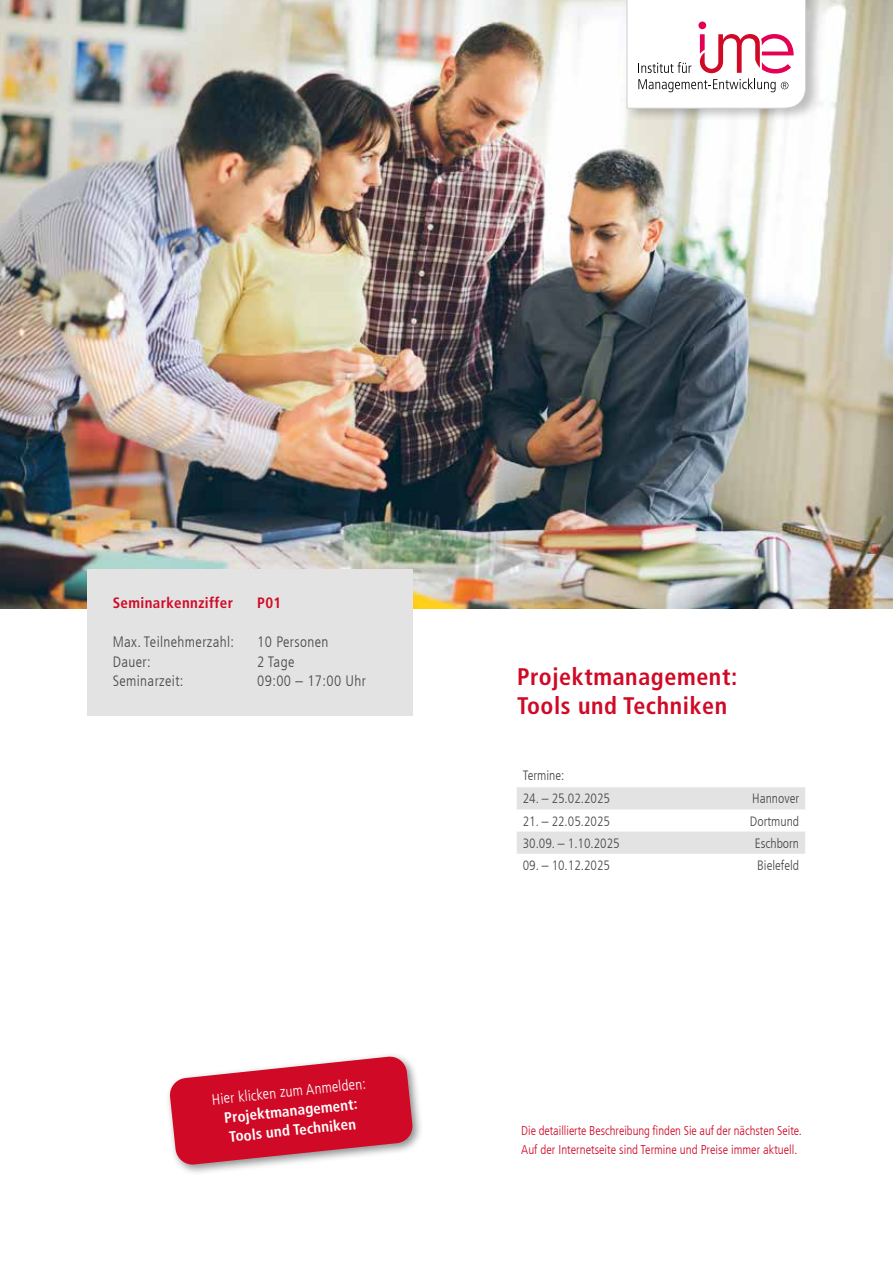
<style>
.page{position:relative;width:893px;height:1263px;background:#fff}
.page>*{position:absolute;margin:0;border:0;box-sizing:border-box;transform-origin:0 0}
.t1{font:700 condensed 24px/29.2px "Frutiger LT Com";letter-spacing:.025em;color:#d00a26}
.t2{font:300 condensed 15px "Frutiger LT Com";letter-spacing:.025em;color:#484847}
.t3{font:700 condensed 15px/19.5px "Frutiger LT Com";color:#fff}
.t4{font:300 condensed 15px "Frutiger LT Com";color:#fff}
.t5{font:700 condensed 15px "Frutiger LT Com";letter-spacing:.025em;color:#d00a26}
.t6{font:300 condensed 13.5px "Frutiger LT Com";color:#484847}
.t7{font:300 condensed 12.75px/19.5px "Frutiger LT Com";color:#d00a26}
</style>
<div class="page">
<img style="left:0;top:0;width:893px;height:608px">
<div style="left:625px;top:0;width:197px;height:123px;background:#000;opacity:.25"></div>
<svg style="left:627px;top:0;width:179px;height:109px"></svg>
<div style="left:87px;top:569px;width:325px;height:146px;background:#e3e3e3"></div>
<svg style="left:517px;top:787px;width:288px;height:67px"></svg>
<div style="left:165px;top:1051px;width:258px;height:124px;background:#000;opacity:.45"></div>
<svg style="left:169px;top:1056px;width:244px;height:109px"></svg>
<p class="t5" style="left:113px;top:594px;width:122px">Seminarkennziffer</p>
<p class="t5" style="left:257px;top:594px;width:26px">P01</p>
<p class="t2" style="left:113px;top:633px;width:123px">Max. Teilnehmerzahl:</p>
<p class="t2" style="left:257px;top:633px;width:73px">10 Personen</p>
<p class="t2" style="left:113px;top:653px;width:39px">Dauer:</p>
<p class="t2" style="left:257px;top:653px;width:39px">2 Tage</p>
<p class="t2" style="left:113px;top:672px;width:72px">Seminarzeit:</p>
<p class="t2" style="left:257px;top:672px;width:110px">09:00 – 17:00 Uhr</p>
<h1 class="t1" style="left:517px;top:662px;width:222px">Projektmanagement:<br>Tools und Techniken</h1>
<p class="t4" style="left:211px;top:1091px;width:156px;rotate:-6deg">Hier klicken zum Anmelden:</p>
<p class="t3" style="left:223px;top:1108px;width:135px;rotate:-6deg">Projektmanagement:<br>Tools und Techniken</p>
<p class="t6" style="left:523px;top:768px;width:43px">Termine:</p>
<p class="t6" style="left:523px;top:791px;width:89px">24. – 25.02.2025</p>
<p class="t6" style="left:752px;top:791px;width:49px">Hannover</p>
<p class="t6" style="left:523px;top:813px;width:89px">21. – 22.05.2025</p>
<p class="t6" style="left:750px;top:813px;width:51px">Dortmund</p>
<p class="t6" style="left:523px;top:835px;width:98px">30.09. – 1.10.2025</p>
<p class="t6" style="left:755px;top:835px;width:46px">Eschborn</p>
<p class="t6" style="left:523px;top:857px;width:89px">09. – 10.12.2025</p>
<p class="t6" style="left:757px;top:857px;width:44px">Bielefeld</p>
<p class="t7" style="left:521px;top:1121px;width:282px">Die detaillierte Beschreibung finden Sie auf der nächsten Seite.<br>Auf der Internetseite sind Termine und Preise immer aktuell.</p>
</div>
